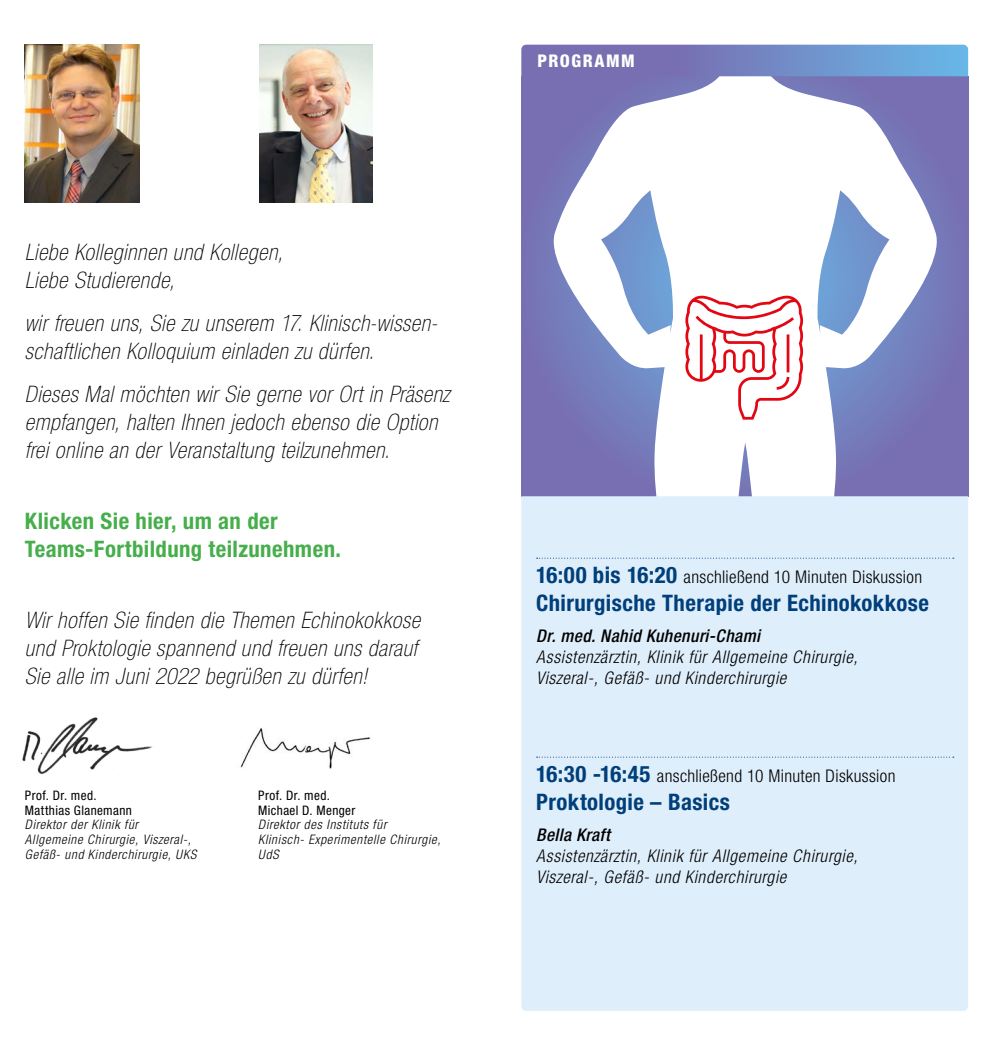
<style>
.page{position:relative;width:993px;height:1042px;background:#fff}
.page>*{position:absolute;margin:0;border:0;box-sizing:border-box;transform-origin:0 0}
.t1{font:italic 100 condensed 22.75px/28px "Helvetica Neue LT Pro";letter-spacing:.03em;color:#000}
.t2{font:700 condensed 22.75px "Helvetica Neue LT Pro";letter-spacing:.02em;color:#003f79}
.t3{font:700 condensed 22.75px/28px "Helvetica Neue LT Pro";letter-spacing:.02em;color:#46ae4b}
.t4{font:italic 300 condensed 17.5px/21px "Helvetica Neue LT Pro";letter-spacing:.04em;color:#000}
.t5{font:300 condensed 17.5px "Helvetica Neue LT Pro";letter-spacing:.02em;color:#000}
.t6{font:italic 500 condensed 17.5px "Helvetica Neue LT Pro";letter-spacing:.025em;color:#000}
.t7{font:800 condensed 17.5px "Helvetica Neue LT Pro";letter-spacing:.085em;color:#fff}
.t8{font:italic 300 condensed 13.12px/14.9px "Helvetica Neue LT Pro";letter-spacing:.055em;color:#000}
.t9{font:condensed 13.12px/14.9px "Helvetica Neue LT Pro";letter-spacing:.03em;color:#000}
.s1{font-weight:700;font-size:22.75px;color:#003f79}
</style>
<div class="page">
<img style="left:25px;top:45px;width:114px;height:157px">
<img style="left:259px;top:45px;width:114px;height:157px">
<div style="left:521px;top:76px;width:446px;height:420px;background:#776fb1"></div>
<svg style="left:547px;top:76px;width:400px;height:420px;fill:#fff"></svg>
<svg style="left:685px;top:296px;width:117px;height:124px;background:#f9cfd2"></svg>
<div style="left:521px;top:496px;width:446px;height:515px;background:#dfeefb"></div>
<svg style="left:536px;top:558px;width:417px;height:1px"></svg>
<svg style="left:536px;top:757px;width:417px;height:1px"></svg>
<svg style="left:521px;top:45px;width:446px;height:31px;background:#7287c3"></svg>
<img style="left:22px;top:717px;width:131px;height:57px">
<img style="left:240px;top:728px;width:131px;height:41px">
<p class="t1" style="left:25px;top:239px;width:259px">Liebe Kolleginnen und Kollegen,<br>Liebe Studierende,</p>
<p class="t1" style="left:25px;top:310px;width:414px">wir freuen uns, Sie zu unserem 17. Klinisch-wissen&shy;schaftlichen Kolloquium einladen zu dürfen.</p>
<p class="t1" style="left:25px;top:381px;width:426px">Dieses Mal möchten wir Sie gerne vor Ort in Präsenz empfangen, halten Ihnen jedoch ebenso die Option frei online an der Veranstaltung teilzunehmen.</p>
<p class="t3" style="left:25px;top:507px;width:317px">Klicken Sie hier, um an der<br>Teams-Fortbildung teilzunehmen.</p>
<p class="t1" style="left:25px;top:607px;width:396px">Wir hoffen Sie finden die Themen Echinokokkose und Proktologie spannend und freuen uns darauf<br>Sie alle im Juni 2022 begrüßen zu dürfen!</p>
<p class="t9" style="left:25px;top:787px;width:109px">Prof. Dr. med.<br>Matthias Glanemann</p>
<p class="t8" style="left:25px;top:817px;width:173px">Direktor der Klinik für<br>Allgemeine Chirurgie, Viszeral-,<br>Gefäß- und Kinderchirurgie, UKS</p>
<p class="t9" style="left:258px;top:787px;width:99px">Prof. Dr. med.<br>Michael D. Menger</p>
<p class="t8" style="left:258px;top:817px;width:184px">Direktor des Instituts für<br>Klinisch- Experimentelle Chirurgie,<br>UdS</p>
<p class="t7" style="left:537px;top:50px;width:99px">PROGRAMM</p>
<p class="t5" style="left:536px;top:567px;width:387px"><span class="s1">16:00 bis 16:20</span> anschließend 10 Minuten Diskussion</p>
<p class="t2" style="left:536px;top:589px;width:394px">Chirurgische Therapie der Echinokokkose</p>
<p class="t6" style="left:536px;top:626px;width:225px">Dr. med. Nahid Kuhenuri-Chami</p>
<p class="t4" style="left:536px;top:647px;width:323px">Assistenzärztin, Klinik für Allgemeine Chirurgie,<br>Viszeral-, Gefäß- und Kinderchirurgie</p>
<p class="t5" style="left:536px;top:766px;width:360px"><span class="s1">16:30 -16:45</span> anschließend 10 Minuten Diskussion</p>
<p class="t2" style="left:536px;top:788px;width:195px">Proktologie – Basics</p>
<p class="t6" style="left:536px;top:824px;width:75px">Bella Kraft</p>
<p class="t4" style="left:536px;top:846px;width:323px">Assistenzärztin, Klinik für Allgemeine Chirurgie,<br>Viszeral-, Gefäß- und Kinderchirurgie</p>
</div>
